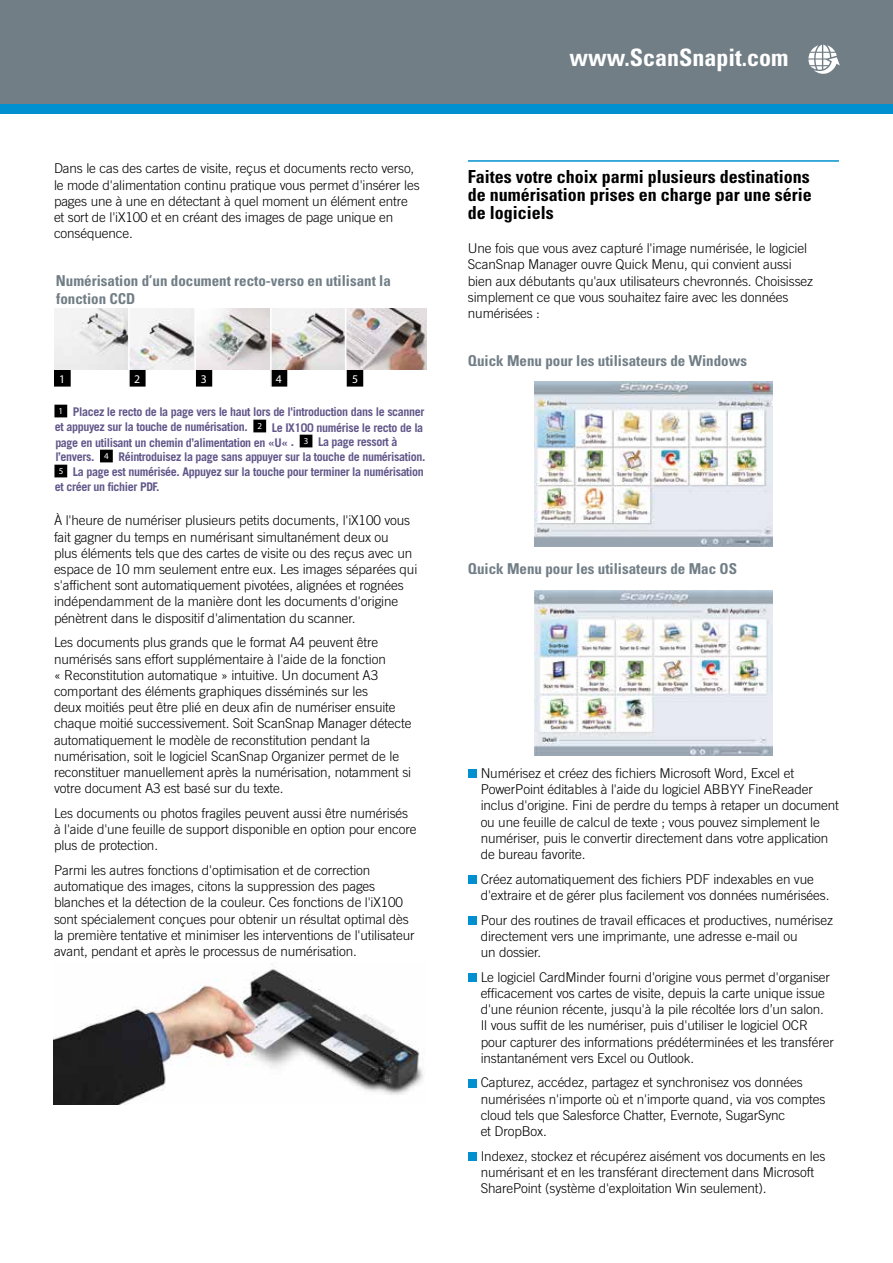
<style>
.page{position:relative;width:893px;height:1263px;background:#fff}
.page>*{position:absolute;margin:0;border:0;box-sizing:border-box;transform-origin:0 0}
.t1{font:700 condensed 24px "Univers";color:#fff}
.t2{font:700 condensed 18px/18px "Univers";color:#000;text-align:justify}
.t3{font:700 condensed 15px/18px "Univers";color:#717e86}
.t4{font:300 13.5px/16.2px "Trade Gothic";letter-spacing:-.01em;color:#000}
.t5{font:700 12px/15px "Trade Gothic";letter-spacing:-.03em;color:#625789}
.t6{font:11.85px "Myriad Pro";color:#fff}
.s1{font-family:"Myriad Pro";font-weight:400;font-size:9px;color:#fff}
</style>
<div class="page">
<div style="left:0;top:0;width:893px;height:113px;background:#0190cf"></div>
<div style="left:0;top:0;width:893px;height:104px;background:#717e86"></div>
<svg style="left:808px;top:45px;width:32px;height:29px"></svg>
<hr style="left:468px;top:160px;width:371px;height:2px;background:#0190cf">
<div style="left:468px;top:769px;width:8px;height:9px;background:#0190cf"></div>
<div style="left:468px;top:875px;width:8px;height:9px;background:#0190cf"></div>
<div style="left:468px;top:916px;width:8px;height:9px;background:#0190cf"></div>
<div style="left:468px;top:973px;width:8px;height:9px;background:#0190cf"></div>
<div style="left:468px;top:1079px;width:8px;height:8px;background:#0190cf"></div>
<div style="left:468px;top:1152px;width:8px;height:9px;background:#0190cf"></div>
<img style="left:53px;top:964px;width:370px;height:140px">
<div style="left:55px;top:405px;width:11px;height:12px;background:#000"></div>
<div style="left:54px;top:405px;width:13px;height:12px;border:2px solid #000"></div>
<div style="left:254px;top:420px;width:11px;height:12px;background:#000"></div>
<div style="left:253px;top:420px;width:13px;height:12px;border:2px solid #000"></div>
<div style="left:300px;top:435px;width:12px;height:12px;background:#000"></div>
<div style="left:101px;top:450px;width:11px;height:12px;background:#000"></div>
<div style="left:100px;top:450px;width:13px;height:12px;border:2px solid #000"></div>
<div style="left:55px;top:465px;width:11px;height:12px;background:#000"></div>
<div style="left:54px;top:465px;width:13px;height:12px;border:2px solid #000"></div>
<div style="left:55px;top:371px;width:15px;height:15px;background:#000"></div>
<div style="left:54px;top:370px;width:17px;height:17px;border:2px solid #000"></div>
<img style="left:54px;top:308px;width:74px;height:62px">
<div style="left:130px;top:371px;width:15px;height:15px;background:#000"></div>
<div style="left:129px;top:370px;width:17px;height:17px;border:2px solid #000"></div>
<img style="left:130px;top:308px;width:64px;height:62px">
<div style="left:196px;top:371px;width:15px;height:15px;background:#000"></div>
<div style="left:196px;top:370px;width:16px;height:17px;border:2px solid #000"></div>
<img style="left:196px;top:308px;width:74px;height:62px">
<div style="left:272px;top:371px;width:14px;height:15px;background:#000"></div>
<div style="left:271px;top:370px;width:16px;height:17px;border:2px solid #000"></div>
<img style="left:272px;top:308px;width:73px;height:62px">
<div style="left:348px;top:371px;width:14px;height:15px;background:#000"></div>
<div style="left:347px;top:370px;width:16px;height:17px;border:2px solid #000"></div>
<img style="left:346px;top:308px;width:81px;height:62px">
<hr style="left:128px;top:302px;width:2px;height:90px;background:#fff">
<hr style="left:270px;top:302px;width:2px;height:90px;background:#fff">
<img style="left:534px;top:382px;width:239px;height:165px">
<img style="left:534px;top:590px;width:239px;height:165px">
<p class="t4" style="left:54px;top:160px;width:367px">Dans le cas des cartes de visite, reçus et documents recto verso, le mode d'alimentation continu pratique vous permet d'insérer les pages une à une en détectant à quel moment un élément entre et sort de l'iX100 et en créant des images de page unique en conséquence.</p>
<p class="t3" style="left:56px;top:271px;width:336px">Numérisation d’un document recto-verso en utilisant la fonction CCD</p>
<p class="t6" style="left:59px;top:371px;width:8px">1</p>
<p class="t6" style="left:134px;top:371px;width:8px">2</p>
<p class="t6" style="left:201px;top:371px;width:8px">3</p>
<p class="t6" style="left:276px;top:371px;width:8px">4</p>
<p class="t6" style="left:352px;top:371px;width:8px">5</p>
<p class="t5" style="left:55px;top:404px;width:371px;text-align:center"><span class="s1">1</span> Placez le recto de la page vers le haut lors de l'introduction dans le scanner et appuyez sur la touche de numérisation. <span class="s1">2</span> Le IX100 numérise le recto de la</p>
<p class="t5" style="left:55px;top:436px;width:372px;line-height:13.5px">page en utilisant un chemin d’alimentation en «U« . <sup>3</sup> La page ressort à l’envers. <span class="s1">4</span> Réintroduisez la page sans appuyer sur la touche de numérisation.</p>
<p class="t5" style="left:55px;top:464px;width:371px;text-indent:4px"><span class="s1">5</span> La page est numérisée. Appuyez sur la touche pour terminer la numérisation et créer un fichier PDF.</p>
<p class="t4" style="left:54px;top:512px;width:365px">À l'heure de numériser plusieurs petits documents, l'iX100 vous fait gagner du temps en numérisant simultanément deux ou<br>plus éléments tels que des cartes de visite ou des reçus avec un espace de 10 mm seulement entre eux. Les images séparées qui s'affichent sont automatiquement pivotées, alignées et rognées indépendamment de la manière dont les documents d'origine pénètrent dans le dispositif d'alimentation du scanner.</p>
<p class="t4" style="left:54px;top:634px;width:359px">Les documents plus grands que le format A4 peuvent être numérisés sans effort supplémentaire à l'aide de la fonction<br>« Reconstitution automatique » intuitive. Un document A3 comportant des éléments graphiques disséminés sur les<br>deux moitiés peut être plié en deux afin de numériser ensuite chaque moitié successivement. Soit ScanSnap Manager détecte automatiquement le modèle de reconstitution pendant la numérisation, soit le logiciel ScanSnap Organizer permet de le reconstituer manuellement après la numérisation, notamment si votre document A3 est basé sur du texte.</p>
<p class="t4" style="left:54px;top:805px;width:364px">Les documents ou photos fragiles peuvent aussi être numérisés à l'aide d'une feuille de support disponible en option pour encore plus de protection.</p>
<p class="t4" style="left:54px;top:862px;width:362px">Parmi les autres fonctions d'optimisation et de correction automatique des images, citons la suppression des pages blanches et la détection de la couleur. Ces fonctions de l'iX100 sont spécialement conçues pour obtenir un résultat optimal dès la première tentative et minimiser les interventions de l'utilisateur avant, pendant et après le processus de numérisation.</p>
<h1 class="t1" style="left:569px;top:43px;width:221px">www.ScanSnapit.com</h1>
<h2 class="t2" style="left:468px;top:167px;width:345px">Faites votre choix parmi plusieurs destinations de numérisation prises en charge par une série de logiciels</h2>
<p class="t4" style="left:468px;top:240px;width:347px">Une fois que vous avez capturé l'image numérisée, le logiciel ScanSnap Manager ouvre Quick Menu, qui convient aussi bien aux débutants qu'aux utilisateurs chevronnés. Choisissez simplement ce que vous souhaitez faire avec les données numérisées :</p>
<p class="t3" style="left:468px;top:351px;width:281px">Quick Menu pour les utilisateurs de Windows</p>
<p class="t3" style="left:468px;top:559px;width:271px">Quick Menu pour les utilisateurs de Mac OS</p>
<p class="t4" style="left:481px;top:765px;width:360px">Numérisez et créez des fichiers Microsoft Word, Excel et PowerPoint éditables à l'aide du logiciel ABBYY FineReader inclus d'origine. Fini de perdre du temps à retaper un document ou une feuille de calcul de texte ; vous pouvez simplement le numériser, puis le convertir directement dans votre application de bureau favorite.</p>
<p class="t4" style="left:481px;top:871px;width:350px">Créez automatiquement des fichiers PDF indexables en vue d'extraire et de gérer plus facilement vos données numérisées.</p>
<p class="t4" style="left:481px;top:911px;width:354px">Pour des routines de travail efficaces et productives, numérisez directement vers une imprimante, une adresse e-mail ou<br>un dossier.</p>
<p class="t4" style="left:481px;top:969px;width:355px">Le logiciel CardMinder fourni d'origine vous permet d'organiser efficacement vos cartes de visite, depuis la carte unique issue d'une réunion récente, jusqu'à la pile récoltée lors d’un salon.<br>Il vous suffit de les numériser, puis d'utiliser le logiciel OCR pour capturer des informations prédéterminées et les transférer instantanément vers Excel ou Outlook.</p>
<p class="t4" style="left:481px;top:1074px;width:346px">Capturez, accédez, partagez et synchronisez vos données numérisées n'importe où et n'importe quand, via vos comptes cloud tels que Salesforce Chatter, Evernote, SugarSync<br>et DropBox.</p>
<p class="t4" style="left:481px;top:1148px;width:346px">Indexez, stockez et récupérez aisément vos documents en les numérisant et en les transférant directement dans Microsoft<br>SharePoint (système d'exploitation Win seulement).</p>
</div>
